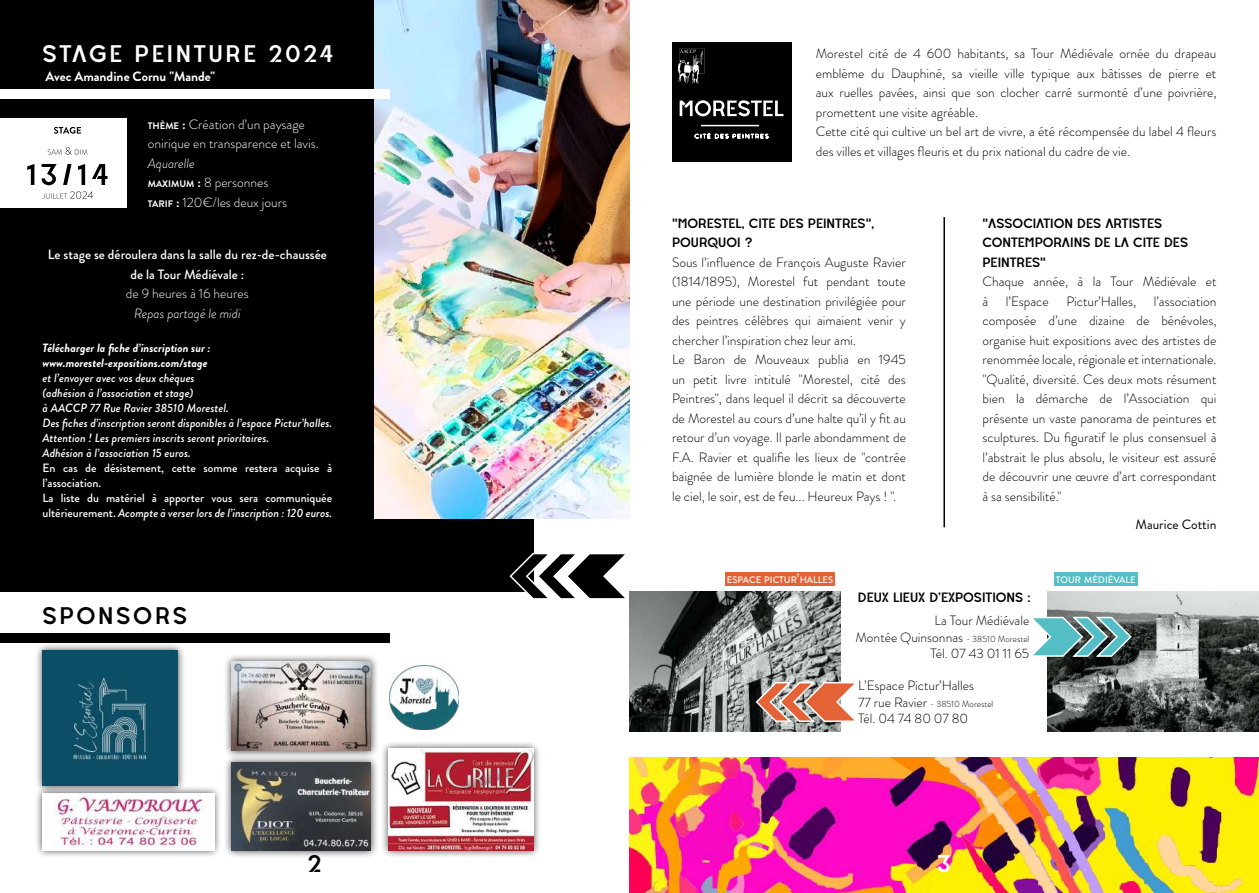
<style>
.page{position:relative;width:1259px;height:893px;background:#fff}
.page>*{position:absolute;margin:0;border:0;box-sizing:border-box;transform-origin:0 0}
.t1{font:24px "Deserta";letter-spacing:.11em;color:#fff}
.t2{font:24px "Deserta";letter-spacing:.11em;color:#000}
.t3{font:300 13.5px/19.5px "Brandon Grotesque";color:#000}
.t4{font:300 13.5px/19.5px "Brandon Grotesque";color:#fff}
.t5{font:13.5px/19.5px "Deserta";color:#000}
.t6{font:500 13.5px/19.5px "Brandon Grotesque";color:#fff;text-align:center}
.t7{font:700 13.5px "Brandon Grotesque";color:#fff}
.t8{font:italic 300 13.5px "Brandon Grotesque";color:#fff}
.t9{font:13.5px "Brandon Grotesque";color:#000}
.t10{font:italic 500 12px/15px "Brandon Grotesque";color:#fff}
.t11{font:500 12px/15px "Brandon Grotesque";color:#fff}
.t12{font:italic 700 12px/15px "Brandon Grotesque";color:#fff}
.t13{font:500 9.45px "Brandon Grotesque";color:#fff}
.t14{font:300 9px "Brandon Grotesque";color:#000}
.s1{font-weight:700;font-size:9.45px}
.s2{font-weight:700}
.s3{font-style:italic}
.s4{font-size:13.5px}
.s5{font-size:9px}
</style>
<div class="page">
<img style="left:629px;top:758px;width:630px;height:135px">
<img style="left:629px;top:591px;width:211px;height:140px">
<img style="left:1047px;top:591px;width:212px;height:140px">
<div style="left:672px;top:43px;width:119px;height:119px;background:#000"></div>
<svg style="left:678px;top:49px;width:26px;height:35px"></svg>
<hr style="left:701px;top:125px;width:58px;height:1px;background:#fff">
<svg style="left:694px;top:133px;width:74px;height:6px"></svg>
<svg style="left:679px;top:100px;width:104px;height:16px"></svg>
<hr style="left:943px;top:217px;width:2px;height:310px;background:#000">
<svg style="left:1033px;top:616px;width:100px;height:42px"></svg>
<svg style="left:754px;top:681px;width:100px;height:42px"></svg>
<div style="left:726px;top:572px;width:109px;height:14px;background:#e36236"></div>
<div style="left:1054px;top:573px;width:83px;height:13px;background:#53bec5"></div>
<div style="left:0;top:0;width:534px;height:591px;background:#000"></div>
<img style="left:374px;top:0;width:255px;height:519px">
<div style="left:0;top:634px;width:389px;height:9px;background:#000"></div>
<div style="left:223px;top:653px;width:156px;height:106px;background:#000;opacity:.75"></div>
<img style="left:231px;top:661px;width:139px;height:90px">
<div style="left:380px;top:740px;width:162px;height:119px;background:#000;opacity:.75"></div>
<img style="left:388px;top:748px;width:146px;height:102px">
<img style="left:389px;top:665px;width:69px;height:65px">
<div style="left:0;top:89px;width:389px;height:10px;background:#fff"></div>
<svg style="left:508px;top:552px;width:122px;height:48px"></svg>
<div style="left:0;top:118px;width:126px;height:90px;background:#fff"></div>
<svg style="left:54px;top:127px;width:27px;height:7px"></svg>
<svg style="left:42px;top:191px;width:51px;height:8px"></svg>
<svg style="left:27px;top:164px;width:81px;height:21px"></svg>
<svg style="left:48px;top:147px;width:39px;height:8px"></svg>
<div style="left:34px;top:785px;width:188px;height:74px;background:#000;opacity:.75"></div>
<img style="left:43px;top:793px;width:171px;height:57px">
<div style="left:35px;top:643px;width:150px;height:151px;background:#000;opacity:.75"></div>
<img style="left:43px;top:651px;width:135px;height:135px">
<div style="left:223px;top:755px;width:156px;height:103px;background:#000;opacity:.75"></div>
<img style="left:231px;top:763px;width:139px;height:87px">
<h1 class="t1" style="left:43px;top:42px;width:293px">STAGE PEINTURE 2024</h1>
<p class="t7" style="left:46px;top:67px;width:171px">Avec Amandine Cornu "Mande"</p>
<p class="t4" style="left:148px;top:115px;width:172px"><span class="s1">THÈME</span> <span class="s2">:</span> Création d’un paysage onirique en transparence et lavis.</p>
<p class="t4" style="left:148px;top:154px;width:141px"><span class="s3">Aquarelle<br></span><span class="s1">MAXIMUM</span> <span class="s2">:</span> 8 personnes<br><span class="s1">TARIF</span> <span class="s2">:</span> 120€/les deux jours</p>
<p class="t6" style="left:48px;top:245px;width:281px">Le stage se déroulera dans la salle du rez-de-chaussée de la Tour Médiévale :</p>
<p class="t4" style="left:126px;top:284px;width:124px">de 9 heures à 16 heures</p>
<p class="t8" style="left:134px;top:304px;width:108px">Repas partagé le midi</p>
<p class="t12" style="left:43px;top:341px;width:170px">Télécharger la fiche d’inscription sur : www.morestel-expositions.com/stage</p>
<p class="t10" style="left:43px;top:371px;width:291px">et l’envoyer avec vos deux chèques<br>(adhésion à l’association et stage)<br>à AACCP 77 Rue Ravier 38510 Morestel.<br>Des fiches d’inscription seront disponibles à l’espace Pictur’halles.<br>Attention ! Les premiers inscrits seront prioritaires.<br>Adhésion à l’association 15 euros.</p>
<p class="t11" style="left:43px;top:461px;width:291px">En cas de désistement, cette somme restera acquise à l’association.<br>La liste du matériel à apporter vous sera communiquée ultérieurement. <span class="s3">Acompte à verser lors de l’inscription : 120 euros.</span></p>
<h1 class="t2" style="left:43px;top:605px;width:146px">SPONSORS</h1>
<p class="t3" style="left:816px;top:44px;width:402px">Morestel cité de 4 600 habitants, sa Tour Médiévale ornée du drapeau emblème du Dauphiné, sa vieille ville typique aux bâtisses de pierre et aux ruelles pavées, ainsi que son clocher carré surmonté d’une poivrière, promettent une visite agréable.<br>Cette cité qui cultive un bel art de vivre, a été récompensée du label 4 fleurs des villes et villages fleuris et du prix national du cadre de vie.</p>
<p class="t5" style="left:672px;top:214px;width:204px">"MORESTEL, CITÉ DES PEINTRES",<br>POURQUOI ?</p>
<p class="t3" style="left:672px;top:253px;width:235px">Sous l’influence de François Auguste Ravier (1814/1895), Morestel fut pendant toute une période une destination privilégiée pour des peintres célèbres qui aimaient venir y chercher l’inspiration chez leur ami.<br>Le Baron de Mouveaux publia en 1945 un petit livre intitulé "Morestel, cité des Peintres", dans lequel il décrit sa découverte de Morestel au cours d’une halte qu’il y fit au retour d’un voyage. Il parle abondamment de F.A. Ravier et qualifie les lieux de "contrée baignée de lumière blonde le matin et dont le ciel, le soir, est de feu... Heureux Pays ! ".</p>
<p class="t5" style="left:982px;top:214px;width:207px">"ASSOCIATION DES ARTISTES<br>CONTEMPORAINS DE LA CITÉ DES<br>PEINTRES"</p>
<p class="t3" style="left:982px;top:272px;width:235px">Chaque année, à la Tour Médiévale et à</p>
<p class="t3" style="left:982px;top:291px;width:235px;text-align:justify;text-indent:171px">l’association composée d’une dizaine de bénévoles, organise huit expositions avec des artistes de renommée locale, régionale et internationale. "Qualité, diversité. Ces deux mots résument bien la démarche de l’Association qui présente un vaste panorama de peintures et sculptures. Du figuratif le plus consensuel à l’abstrait le plus absolu, le visiteur est assuré de découvrir une œuvre d’art correspondant à sa sensibilité."</p>
<p class="t9" style="left:1135px;top:515px;width:82px">Maurice Cottin</p>
<p class="t3" style="left:1006px;top:291px;width:44px">l’Espace</p>
<p class="t3" style="left:1066px;top:291px;width:71px">Pictur’Halles,</p>
<p class="t13" style="left:727px;top:573px;width:108px">ESPACE PICTUR<span class="s4">’</span>HALLES</p>
<p class="t13" style="left:1056px;top:573px;width:81px">TOUR MÉDIÉVALE</p>
<p class="t5" style="left:858px;top:588px;width:174px">DEUX LIEUX D’EXPOSITIONS :</p>
<p class="t3" style="left:855px;top:613px;width:175px;line-height:16.2px;text-align:right">La Tour Médiévale<br>Montée Quinsonnas <span class="s5">- 38510 Morestel<br></span>Tél. 07 43 01 11 65</p>
<p class="t3" style="left:858px;top:676px;width:118px">L’Espace Pictur’Halles</p>
<p class="t14" style="left:858px;top:697px;width:137px"><span class="s4">77 rue Ravier</span> - 38510 Morestel</p>
<p class="t3" style="left:858px;top:708px;width:112px">Tél. 04 74 80 07 80</p>
<h1 class="t2" style="left:307px;top:852px;width:16px">2</h1>
<h1 class="t1" style="left:937px;top:852px;width:16px">3</h1>
</div>
